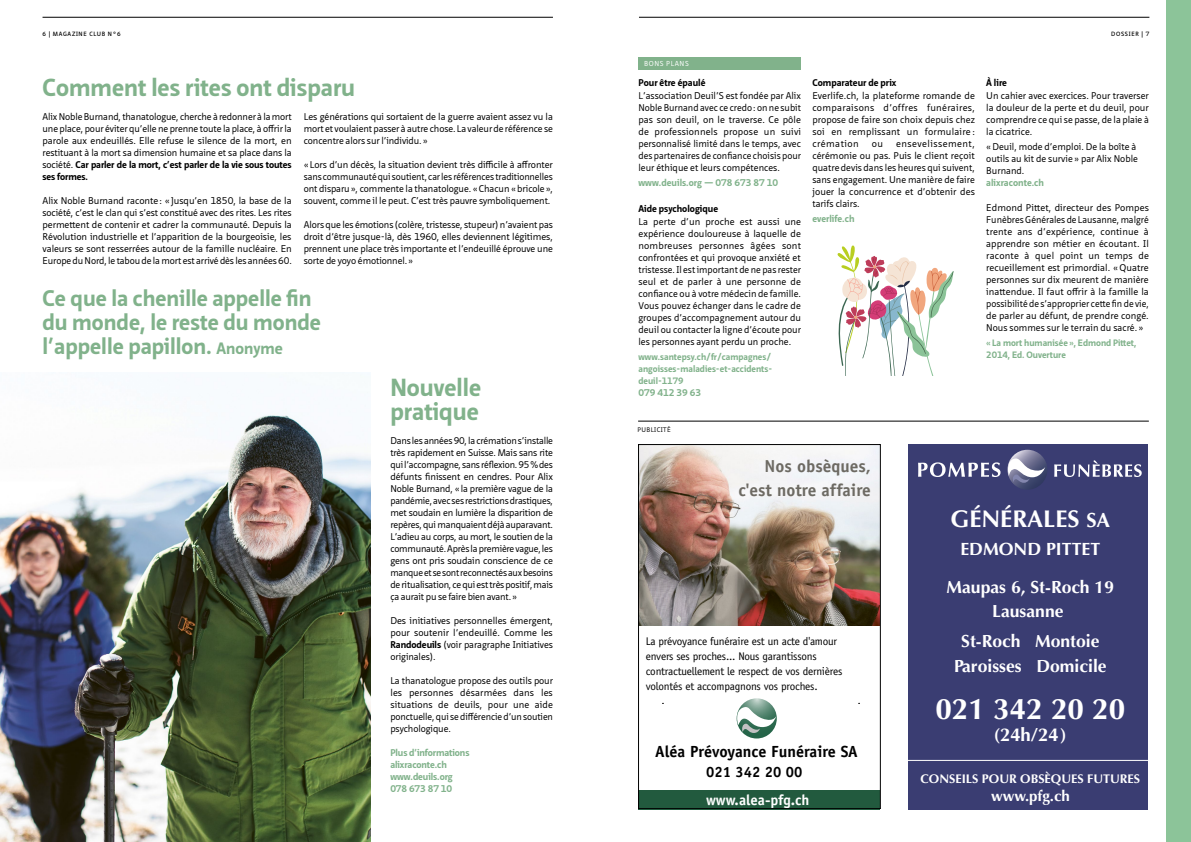
<style>
.page{position:relative;width:1191px;height:842px;background:#fff}
.page>*{position:absolute;margin:0;border:0;box-sizing:border-box;transform-origin:0 0}
.t1{font:700 29.7px "Optima";color:#fff}
.t2{font:700 24.2px "Optima";color:#fff}
.t3{font:700 24px/24px "Neue Sans Pro";color:#81b28b}
.t4{font:700 22px/24px "Neue Sans Pro";color:#81b28b}
.t5{font:700 18.6px "Optima";color:#fff}
.t6{font:700 17.7px "Optima";color:#fff}
.t7{font:700 17.6px/23.8px "Optima";color:#fff;text-align:center}
.t8{font:700 17.4px/24.4px "Officina Sans";color:#6d6a63;text-align:right}
.t9{font:700 16.1px "Officina Sans";color:#000}
.t10{font:700 15.1px "Optima";color:#fff}
.t11{font:700 14.9px "Officina Sans";color:#000}
.t12{font:700 14.8px "Officina Sans";color:#fff}
.t13{font:700 12.5px "Optima";color:#fff}
.t14{font:11.2px/14.9px "Officina Sans";letter-spacing:-.02em;color:#000}
.t15{font:9.5px/12px "Neue Sans Pro";color:#000;text-align:justify}
.t16{font:700 9.5px/12px "Neue Sans Pro";color:#81b28b}
.t17{font:700 9.5px "Neue Sans Pro";color:#000}
.t18{font:700 9px/12px "Neue Sans Pro";color:#81b28b;text-align:justify}
.t19{font:7px "Neue Sans Pro";letter-spacing:.085em;color:#fff}
.t20{font:6.5px "Neue Sans Pro";letter-spacing:.05em;color:#000}
.t21{font:600 6px "Neue Sans Pro";letter-spacing:.11em;color:#000}
.s1{font-weight:700}
.s2{font-size:16px}
.s3{font-size:20.5px}
</style>
<div class="page">
<div style="left:1165px;top:0;width:26px;height:842px;background:#8cc499"></div>
<div style="left:908px;top:444px;width:240px;height:320px;background:#3a3d72"></div>
<div style="left:908px;top:760px;width:240px;height:49px;background:#3a3d72"></div>
<svg style="left:918px;top:462px;width:82px;height:15px"></svg>
<svg style="left:1054px;top:460px;width:87px;height:17px"></svg>
<hr style="left:908px;top:760px;width:240px;height:1px;background:#fff">
<svg style="left:1007px;top:450px;width:40px;height:40px"></svg>
<svg style="left:1008px;top:458px;width:37px;height:25px"></svg>
<img style="left:640px;top:446px;width:238px;height:179px">
<div style="left:638px;top:790px;width:242px;height:19px;background:#225a3e"></div>
<svg style="left:736px;top:698px;width:41px;height:40px"></svg>
<svg style="left:737px;top:707px;width:39px;height:26px"></svg>
<img style="left:0;top:375px;width:370px;height:467px">
<div style="left:638px;top:444px;width:242px;height:365px;border:1px solid #000"></div>
<div style="left:638px;top:57px;width:163px;height:13px;background:#81b28b"></div>
<svg style="left:837px;top:245px;width:116px;height:131px"></svg>
<hr style="left:43px;top:17px;width:510px;height:1px;background:#000">
<hr style="left:639px;top:17px;width:510px;height:1px;background:#000">
<hr style="left:638px;top:421px;width:510px;height:1px;background:#000">
<p class="t21" style="left:43px;top:30px;width:80px">6 | MAGAZINE CLUB N°6</p>
<p class="t21" style="left:1111px;top:30px;width:40px">DOSSIER | 7</p>
<h3 class="t3" style="left:43px;top:75px;width:314px">Comment les rites ont disparu</h3>
<p class="t15" style="left:43px;top:110px;width:251px">Alix Noble Burnand, thanatologue, cherche à redonner à la mort une place, pour éviter qu’elle ne prenne toute la place, à offrir la parole aux endeuillés. Elle refuse le silence de la mort, en restituant à la mort sa dimension humaine et sa place dans la société. <span class="s1">Car parler de la mort, c’est parler de la vie sous toutes ses formes.</span></p>
<p class="t15" style="left:43px;top:194px;width:251px">Alix Noble Burnand raconte: «Jusqu’en 1850, la base de la société, c’est le clan qui s’est constitué avec des rites. Les rites permettent de contenir et cadrer la communauté. Depuis la Révolution industrielle et l’apparition de la bourgeoisie, les valeurs se sont resserrées autour de la famille nucléaire. En Europe du Nord, le tabou de la mort est arrivé dès les années60.</p>
<p class="t15" style="left:304px;top:110px;width:251px">Les générations qui sortaient de la guerre avaient assez vu la mort et voulaient passer à autre chose. La valeur de référence se concentre alors sur l’individu.»</p>
<p class="t15" style="left:304px;top:158px;width:251px">«Lors d’un décès, la situation devient très difficile à affronter sans communauté qui soutient, car les références traditionnelles ont disparu», commente la thanatologue. «Chacun «bricole», souvent, comme il le peut. C’est très pauvre symboliquement.</p>
<p class="t15" style="left:304px;top:218px;width:251px">Alors que les émotions (colère, tristesse, stupeur) n’avaient pas droit d’être jusque-là, dès 1960, elles deviennent légitimes, prennent une place très importante et l’endeuillé éprouve une sorte de yoyo émotionnel.»</p>
<h3 class="t4" style="left:43px;top:285px;width:280px">Ce que la chenille appelle fin du monde, le reste du monde l’appelle papillon. <span class="s2">Anonyme</span></h3>
<h3 class="t3" style="left:390px;top:375px;width:92px">Nouvelle pratique</h3>
<p class="t15" style="left:390px;top:434px;width:164px">Dans les années90, la crémation s’installe très rapidement en Suisse. Mais sans rite qui l’accompagne, sans réflexion. 95% des défunts finissent en cendres. Pour Alix Noble Burnand, «la première vague de la pandémie, avec ses restrictions drastiques, met soudain en lumière la disparition de repères, qui manquaient déjà auparavant.<br>L’adieu au corps, au mort, le soutien de la communauté. Après la première vague, les gens ont pris soudain conscience de ce manque et se sont reconnectés aux besoins de ritualisation, ce qui est très positif, mais ça aurait pu se faire bien avant.»</p>
<p class="t15" style="left:390px;top:614px;width:164px">Des initiatives personnelles émergent, pour soutenir l’endeuillé. Comme les <span class="s1">Randodeuils</span> (voir paragraphe Initiatives originales).</p>
<p class="t15" style="left:390px;top:674px;width:164px">La thanatologue propose des outils pour les personnes désarmées dans les situations de deuils, pour une aide ponctuelle, qui se différencie d’un soutien psychologique.</p>
<p class="t16" style="left:390px;top:747px;width:81px">Plus d’informations alixraconte.ch www.deuils.org<br>078 673 87 10</p>
<p class="t19" style="left:644px;top:59px;width:46px">BONS PLANS</p>
<p class="t17" style="left:638px;top:76px;width:69px">Pour être épaulé</p>
<p class="t15" style="left:638px;top:90px;width:164px">L’association Deuil’S est fondée par Alix Noble Burnand avec ce credo: on ne subit pas son deuil, on le traverse. Ce pôle de professionnels propose un suivi personnalisé limité dans le temps, avec des partenaires de confiance choisis pour leur éthique et leurs compétences.</p>
<p class="t16" style="left:638px;top:177px;width:141px">www.deuils.org — 078 673 87 10</p>
<p class="t17" style="left:638px;top:202px;width:81px">Aide psychologique</p>
<p class="t15" style="left:638px;top:215px;width:164px">La perte d’un proche est aussi une expérience douloureuse à laquelle de nombreuses personnes âgées sont confrontées et qui provoque anxiété et tristesse. Il est important de ne pas rester seul et de parler à une personne de confiance ou à votre médecin de famille.<br>Vous pouvez échanger dans le cadre de groupes d’accompagnement autour du deuil ou contacter la ligne d’écoute pour les personnes ayant perdu un proche.</p>
<p class="t18" style="left:638px;top:350px;width:135px">www.santepsy.ch/fr/campagnes/ angoisses-maladies-et-accidents&shy;deuil-1179</p>
<p class="t16" style="left:638px;top:386px;width:64px">079 412 39 63</p>
<p class="t17" style="left:812px;top:76px;width:86px">Comparateur de prix</p>
<p class="t15" style="left:812px;top:90px;width:164px">Everlife.ch, la plateforme romande de comparaisons d’offres funéraires, propose de faire son choix depuis chez soi en remplissant un formulaire : crémation</p>
<p class="t15" style="left:812px;top:138px;width:164px;text-indent:84px">ensevelissement, cérémonie ou pas. Puis le client reçoit quatre devis dans les heures qui suivent, sans engagement. Une manière de faire jouer la concurrence et d’obtenir des tarifs clairs.</p>
<p class="t16" style="left:812px;top:213px;width:44px">everlife.ch</p>
<p class="t15" style="left:871px;top:138px;width:13px">ou</p>
<p class="t17" style="left:986px;top:76px;width:22px">À lire</p>
<p class="t15" style="left:986px;top:90px;width:164px">Un cahier avec exercices. Pour traverser la douleur de la perte et du deuil, pour comprendre ce qui se passe, de la plaie à la cicatrice.</p>
<p class="t15" style="left:986px;top:141px;width:153px;text-align:left">«Deuil, mode d’emploi. De la boîte à outils au kit de survie» par Alix Noble<br>Burnand.</p>
<p class="t16" style="left:986px;top:177px;width:59px">alixraconte.ch</p>
<p class="t15" style="left:986px;top:202px;width:164px">Edmond Pittet, directeur des Pompes Funèbres Générales de Lausanne, malgré trente ans d’expérience, continue à apprendre son métier en écoutant. Il raconte à quel point un temps de recueillement est primordial. «Quatre personnes sur dix meurent de manière inattendue. Il faut offrir à la famille la possibilité de s’approprier cette fin de vie, de parler au défunt, de prendre congé.<br>Nous sommes sur le terrain du sacré.»</p>
<p class="t18" style="left:986px;top:337px;width:152px">«La mort humanisée», Edmond Pittet,<br>2014, Ed. Ouverture</p>
<p class="t20" style="left:637px;top:425px;width:35px">PUBLICITÉ</p>
<h3 class="t8" style="left:738px;top:453px;width:134px">Nos obsèques, c'est notre affaire</h3>
<h2 class="t2" style="left:950px;top:504px;width:161px">GÉNÉRALES <span class="s3">SA</span></h2>
<p class="t14" style="left:646px;top:634px;width:198px">La prévoyance funéraire est un acte d'amour envers ses proches... Nous garantissons contractuellement le respect de vos dernières volontés et accompagnons vos proches.</p>
<h3 class="t9" style="left:655px;top:742px;width:204px">Aléa Prévoyance Funéraire SA</h3>
<h3 class="t11" style="left:706px;top:763px;width:98px">021 342 20 00</h3>
<h3 class="t12" style="left:706px;top:791px;width:105px">www.alea-pfg.ch</h3>
<h3 class="t6" style="left:960px;top:539px;width:141px">EDMOND PITTET</h3>
<h3 class="t7" style="left:946px;top:575px;width:169px">Maupas 6, St-Roch 19<br>Lausanne</h3>
<h3 class="t7" style="left:954px;top:628px;width:154px;line-height:25.1px">St-Roch Montoie<br>Paroisses Domicile</h3>
<h1 class="t1" style="left:935px;top:691px;width:191px">021 342 20 20</h1>
<h3 class="t5" style="left:993px;top:724px;width:74px">(24h/24)</h3>
<h3 class="t13" style="left:920px;top:772px;width:221px">CONSEILS POUR OBSÈQUES FUTURES</h3>
<h3 class="t10" style="left:991px;top:787px;width:80px">www.pfg.ch</h3>
</div>
